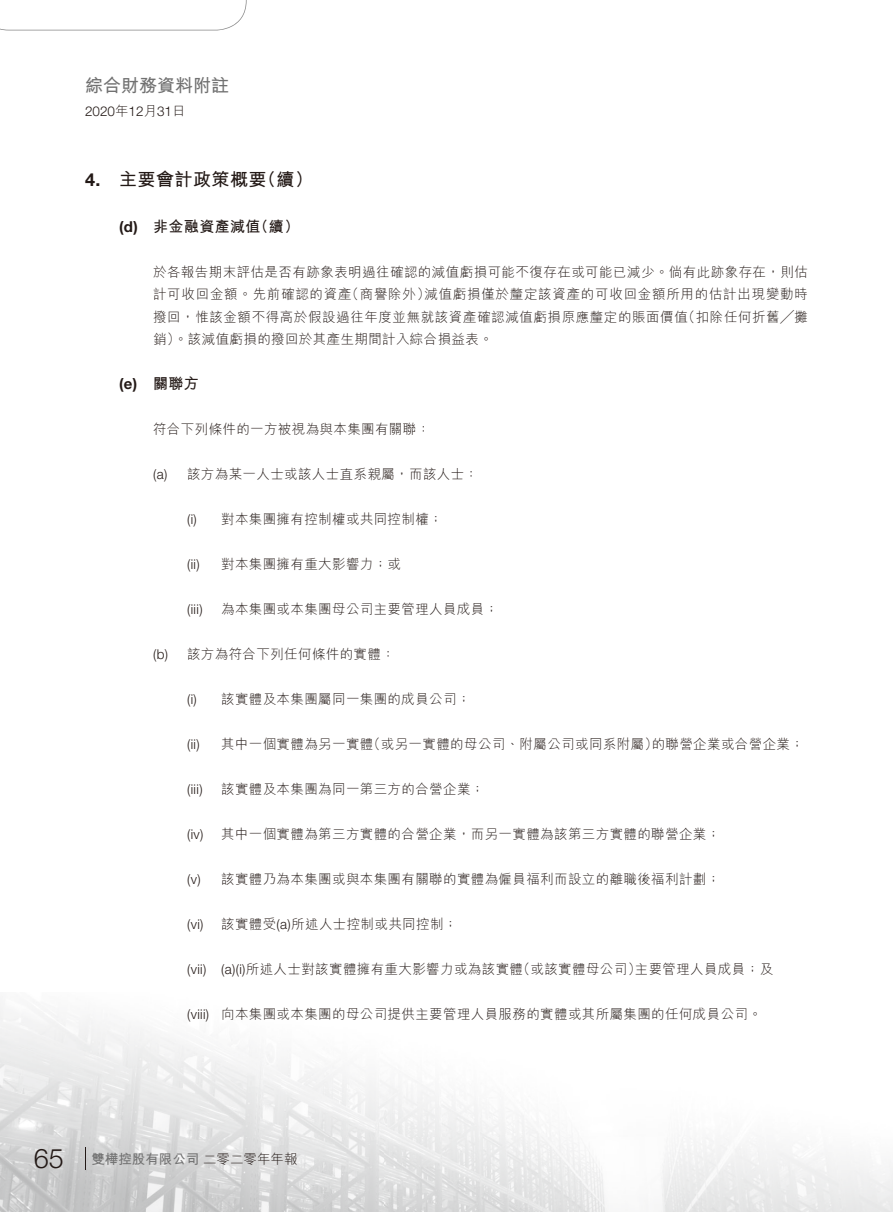
<style>
.page{position:relative;width:893px;height:1212px;background:#fff}
.page>*{position:absolute;margin:0;border:0;box-sizing:border-box;transform-origin:0 0}
.t1{font:18px "M Hei HK Bold E Ten B5 H";letter-spacing:.03em;color:#231916}
.t2{font:18px "M Hei HK Bold E Ten B5 H";color:#717171}
.t3{font:15px "M Hei HK Bold E Ten B5 H";letter-spacing:.03em;color:#231916}
.t4{font:700 15px "Helvetica Neue LT Std";color:#231916}
.t5{font:13.5px/22.5px "M Hei HK Light E Ten B5 H";letter-spacing:.03em;color:#231916;text-align:justify}
.t6{font:300 13.5px "Helvetica Neue LT Std";letter-spacing:.03em;color:#231916}
.t7{font:13.5px "M Hei HK Bold E Ten B5 H";color:#717171}
.s1{font-family:"M Hei HK Light E Ten B5 H";font-weight:400}
.s2{font-family:"Helvetica Neue LT Std";font-weight:700}
.s3{font-family:"M Hei HK Bold E Ten B5 H";font-weight:400}
.s4{font-family:"Helvetica Neue LT Std";font-weight:300}
.s5{font-family:"Helvetica Neue LT Std";font-weight:300;font-size:27px;color:#231916}
.s6{font-family:"M Hei HK Light E Ten B5 H";color:#231916}
</style>
<div class="page">
<img style="left:0;top:1003px;width:893px;height:209px">
<svg style="left:0;top:0;width:247px;height:30px"></svg>
<svg style="left:85px;top:1148px;width:1px;height:22px"></svg>
<h1 class="t2" style="left:85px;top:79px;width:146px">綜合財務資料附註</h1>
<p class="t6" style="left:85px;top:107px;width:102px">2020<span class="s1">年</span>12<span class="s1">月</span>31<span class="s1">日</span></p>
<h1 class="t1" style="left:85px;top:173px;width:230px"><span class="s2">4.</span> 主要會計政策概要（續）</h1>
<p class="t3" style="left:119px;top:220px;width:182px"><span class="s2">(d)</span> 非金融資產減值（續）</p>
<p class="t5" style="left:153px;top:262px;width:656px">於各報告期末評估是否有跡象表明過往確認的減值虧損可能不復存在或可能已減少。倘有此跡象存在，則估計可收回金額。先前確認的資產（商譽除外）減值虧損僅於釐定該資產的可收回金額所用的估計出現變動時撥回，惟該金額不得高於假設過往年度並無就該資產確認減值虧損原應釐定的賬面價值（扣除任何折舊╱攤銷）。該減值虧損的撥回於其產生期間計入綜合損益表。</p>
<p class="t4" style="left:119px;top:378px;width:81px">(e) <span class="s3">關聯方</span></p>
<p class="t5" style="left:153px;top:420px;width:279px">符合下列條件的一方被視為與本集團有關聯：</p>
<p class="t5" style="left:153px;top:465px;width:327px"><span class="s4">(a)</span> 該方為某一人士或該人士直系親屬，而該人士：</p>
<p class="t5" style="left:187px;top:510px;width:257px"><span class="s4">(i)</span> 對本集團擁有控制權或共同控制權；</p>
<p class="t6" style="left:187px;top:560px;width:14px">(ii)</p>
<p class="t5" style="left:221px;top:555px;width:182px">對本集團擁有重大影響力；或</p>
<p class="t6" style="left:187px;top:605px;width:17px">(iii)</p>
<p class="t5" style="left:221px;top:600px;width:279px">為本集團或本集團母公司主要管理人員成員；</p>
<p class="t5" style="left:153px;top:645px;width:243px"><span class="s4">(b)</span> 該方為符合下列任何條件的實體：</p>
<p class="t5" style="left:187px;top:690px;width:285px"><span class="s4">(i)</span> 該實體及本集團屬同一集團的成員公司；</p>
<p class="t6" style="left:187px;top:740px;width:14px">(ii)</p>
<p class="t5" style="left:221px;top:735px;width:584px">其中一個實體為另一實體（或另一實體的母公司、附屬公司或同系附屬）的聯營企業或合營企業；</p>
<p class="t6" style="left:187px;top:785px;width:17px">(iii)</p>
<p class="t5" style="left:221px;top:780px;width:265px">該實體及本集團為同一第三方的合營企業；</p>
<p class="t6" style="left:187px;top:830px;width:18px">(iv)</p>
<p class="t5" style="left:221px;top:825px;width:501px">其中一個實體為第三方實體的合營企業，而另一實體為該第三方實體的聯營企業；</p>
<p class="t5" style="left:187px;top:870px;width:535px"><span class="s4">(v)</span> 該實體乃為本集團或與本集團有關聯的實體為僱員福利而設立的離職後福利計劃；</p>
<p class="t6" style="left:187px;top:920px;width:18px">(vi)</p>
<p class="t5" style="left:221px;top:915px;width:238px">該實體受<span class="s4">(a)</span>所述人士控制或共同控制；</p>
<p class="t5" style="left:187px;top:960px;width:588px"><span class="s4">(vii) (a)(i)</span>所述人士對該實體擁有重大影響力或為該實體（或該實體母公司）主要管理人員成員；及</p>
<p class="t5" style="left:187px;top:1005px;width:576px"><span class="s4">(viii)</span> 向本集團或本集團的母公司提供主要管理人員服務的實體或其所屬集團的任何成員公司。</p>
<p class="t7" style="left:34px;top:1154px;width:265px"><span class="s5">65</span> 雙樺控股有限公司<span class="s6">二零二零年年報</span></p>
</div>
